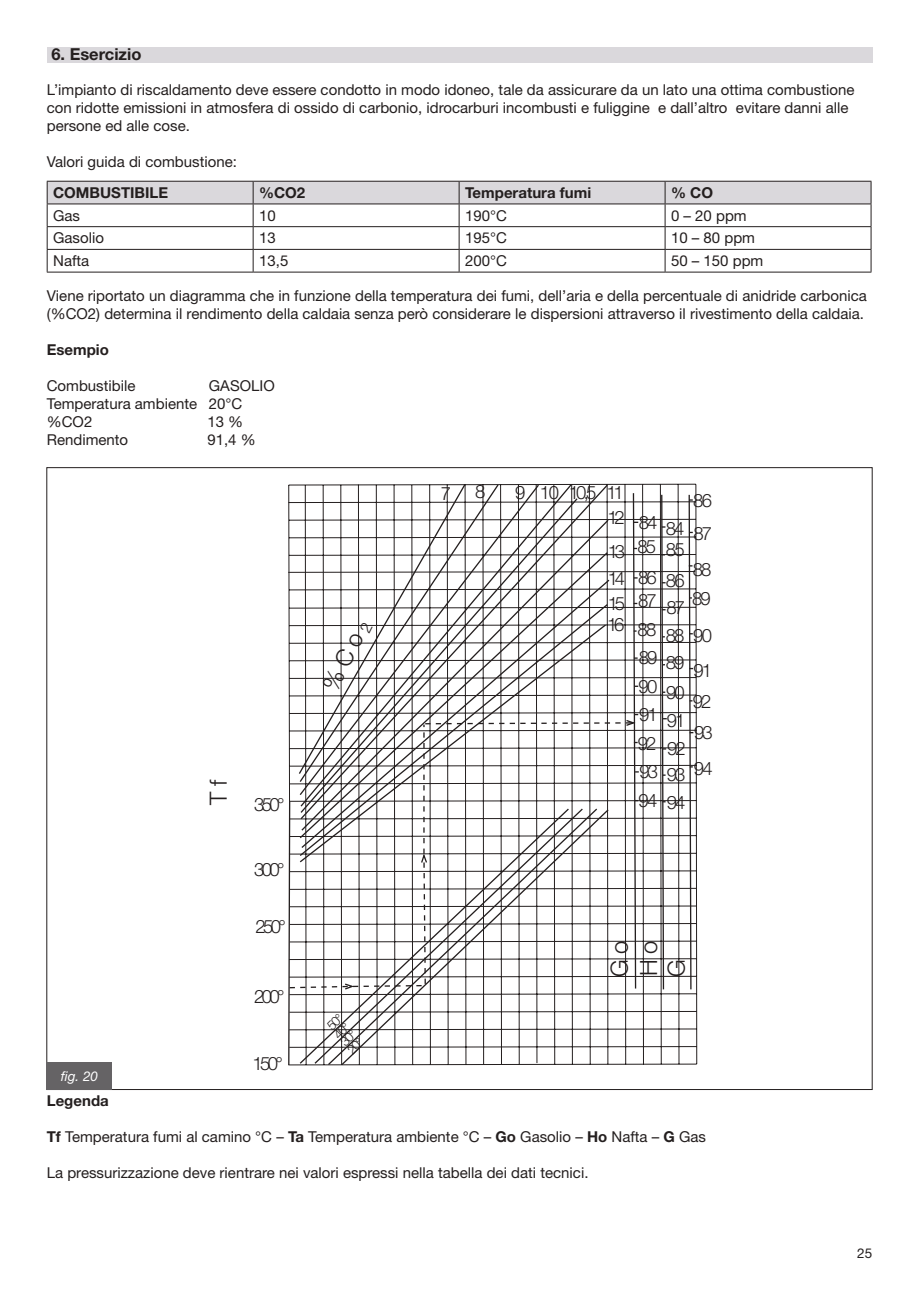
<style>
.page{position:relative;width:919px;height:1289px;background:#fff}
.page>*{position:absolute;margin:0;border:0;box-sizing:border-box;transform-origin:0 0}
.t1{font:300 23.7px/27.8px "Helvetica Neue LT Std";color:#241f1f}
.t2{font:300 18.45px/28.3px "Helvetica Neue LT Std";letter-spacing:-.1em;color:#241f1f}
.t3{font:700 16.5px "Helvetica Neue LT Std";color:#241f1f}
.t4{font:15px/18px "Helvetica Neue LT Std";color:#241f1f}
.t5{font:700 15px "Helvetica Neue LT Std";color:#241f1f}
.t6{font:italic 13.5px "Helvetica Neue LT Std";color:#fff}
.t7{font:13.5px "Helvetica Neue LT Std";color:#241f1f}
.t8{font:300 13.2px/10.4px "Helvetica Neue LT Std";color:#241f1f}
.s1{font-weight:700}
</style>
<div class="page">
<div style="left:47px;top:47px;width:825px;height:15px;background:#dad8dc"></div>
<svg style="left:47px;top:181px;width:824px;height:91px"></svg>
<hr style="left:47px;top:272px;width:206px;height:1px;background:#241f1f">
<hr style="left:253px;top:272px;width:206px;height:1px;background:#241f1f">
<hr style="left:459px;top:272px;width:206px;height:1px;background:#241f1f">
<hr style="left:665px;top:272px;width:206px;height:1px;background:#241f1f">
<svg style="left:288px;top:484px;width:409px;height:581px"></svg>
<svg style="left:288px;top:714px;width:350px;height:276px"></svg>
<svg style="left:288px;top:565px;width:407px;height:18px"></svg>
<div style="left:46px;top:1062px;width:66px;height:27px;background:#656365"></div>
<p class="t3" style="left:51px;top:44px;width:92px">6. Esercizio</p>
<p class="t4" style="left:47px;top:80px;width:809px">L’impianto di riscaldamento deve essere condotto in modo idoneo, tale da assicurare da un lato una ottima combustione con ridotte emissioni in atmosfera di ossido di carbonio, idrocarburi incombusti e fuliggine e dall’altro evitare danni alle persone ed alle cose.</p>
<p class="t4" style="left:47px;top:152px;width:192px">Valori guida di combustione:</p>
<p class="t5" style="left:53px;top:183px;width:116px">COMBUSTIBILE</p>
<p class="t5" style="left:259px;top:183px;width:48px">%CO2</p>
<p class="t5" style="left:465px;top:183px;width:128px">Temperatura fumi</p>
<p class="t5" style="left:671px;top:183px;width:43px">% CO</p>
<p class="t4" style="left:53px;top:206px;width:28px">Gas</p>
<p class="t4" style="left:259px;top:206px;width:18px">10</p>
<p class="t4" style="left:465px;top:206px;width:43px">190°C</p>
<p class="t4" style="left:671px;top:206px;width:77px">0 – 20 ppm</p>
<p class="t4" style="left:53px;top:229px;width:52px">Gasolio</p>
<p class="t4" style="left:259px;top:229px;width:18px">13</p>
<p class="t4" style="left:465px;top:229px;width:43px">195°C</p>
<p class="t4" style="left:671px;top:229px;width:85px">10 – 80 ppm</p>
<p class="t4" style="left:53px;top:251px;width:38px">Nafta</p>
<p class="t4" style="left:259px;top:251px;width:31px">13,5</p>
<p class="t4" style="left:465px;top:251px;width:43px">200°C</p>
<p class="t4" style="left:671px;top:251px;width:94px">50 – 150 ppm</p>
<p class="t4" style="left:47px;top:286px;width:821px">Viene riportato un diagramma che in funzione della temperatura dei fumi, dell’aria e della percentuale di anidride carbonica (%CO2) determina il rendimento della caldaia senza però considerare le dispersioni attraverso il rivestimento della caldaia.</p>
<p class="t5" style="left:47px;top:340px;width:64px">Esempio</p>
<p class="t4" style="left:47px;top:376px;width:90px">Combustibile</p>
<p class="t4" style="left:47px;top:376px;width:229px;text-indent:162px">GASOLIO<br>Temperatura ambiente 20°C %CO2</p>
<p class="t4" style="left:207px;top:412px;width:37px">13 %</p>
<p class="t4" style="left:47px;top:430px;width:83px">Rendimento</p>
<p class="t4" style="left:207px;top:430px;width:50px">91,4 %</p>
<p class="t6" style="left:61px;top:1068px;width:39px">fig. 20</p>
<h1 class="t1" style="left:204px;top:804px;width:27px;rotate:-90deg">Tf</h1>
<p class="t2" style="left:254px;top:790px;width:32px">350°</p>
<p class="t2" style="left:254px;top:855px;width:32px">300°</p>
<p class="t2" style="left:255px;top:911px;width:32px">250°</p>
<p class="t2" style="left:254px;top:981px;width:32px">200°</p>
<p class="t2" style="left:252px;top:1048px;width:32px">150°</p>
<h1 class="t1" style="left:316px;top:682px;width:78px;rotate:-63deg">%Co <sub>2</sub></h1>
<p class="t8" style="left:323px;top:1025px;width:21px;rotate:-45deg">50°<br>40°<br>30°<br>20°</p>
<p class="t2" style="left:441px;top:479px;width:12px">7</p>
<p class="t2" style="left:475px;top:477px;width:12px">8</p>
<p class="t2" style="left:515px;top:478px;width:111px;line-height:25.8px;text-align:right">9 10 10,5 11<br>12</p>
<p class="t2" style="left:607px;top:537px;width:19px;line-height:27.3px">13<br>14</p>
<p class="t2" style="left:607px;top:593px;width:19px;line-height:20.4px">15<br>16</p>
<p class="t2" style="left:693px;top:486px;width:20px">86</p>
<p class="t2" style="left:637px;top:513px;width:49px;line-height:22.8px">84 84<br>85 85</p>
<p class="t2" style="left:638px;top:566px;width:48px;line-height:24.9px">86 86<br>87 87</p>
<p class="t2" style="left:637px;top:618px;width:48px;line-height:27.5px">88 88<br>89 89</p>
<p class="t2" style="left:638px;top:674px;width:49px;text-align:justify">90 90<br>91 91<br>92 92</p>
<p class="t2" style="left:638px;top:758px;width:48px">93 93<br>94 94</p>
<p class="t2" style="left:694px;top:753px;width:20px">94</p>
<p class="t2" style="left:693px;top:519px;width:20px">87</p>
<p class="t2" style="left:692px;top:554px;width:20px">88</p>
<p class="t2" style="left:692px;top:584px;width:20px">89</p>
<p class="t2" style="left:693px;top:620px;width:20px">90</p>
<p class="t2" style="left:693px;top:656px;width:20px">91</p>
<p class="t2" style="left:692px;top:686px;width:20px">92</p>
<p class="t2" style="left:694px;top:717px;width:20px">93</p>
<h1 class="t1" style="left:605px;top:976px;width:38px;rotate:-90deg">Go</h1>
<h1 class="t1" style="left:634px;top:977px;width:38px;rotate:-90deg">Ho<br>G</h1>
<p class="t5" style="left:47px;top:1091px;width:63px">Legenda</p>
<p class="t4" style="left:47px;top:1127px;width:660px"><span class="s1">Tf</span> Temperatura fumi al camino °C – <span class="s1">Ta</span> Temperatura ambiente °C – <span class="s1">Go</span> Gasolio – <span class="s1">Ho</span> Nafta – <span class="s1">G</span> Gas</p>
<p class="t4" style="left:47px;top:1163px;width:543px">La pressurizzazione deve rientrare nei valori espressi nella tabella dei dati tecnici.</p>
<p class="t7" style="left:857px;top:1244px;width:17px">25</p>
</div>
